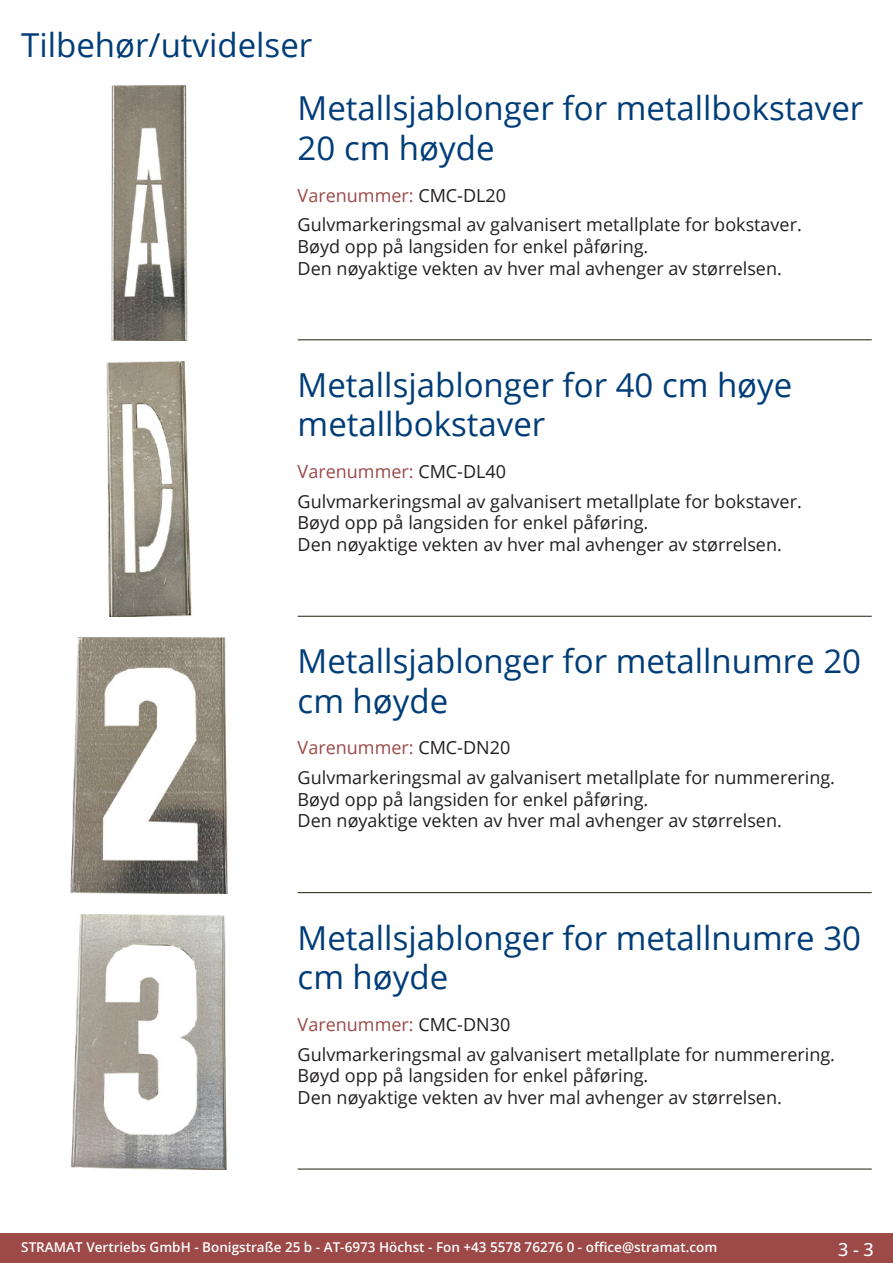
<style>
.page{position:relative;width:893px;height:1263px;background:#fff}
.page>*{position:absolute;margin:0;border:0;box-sizing:border-box;transform-origin:0 0}
.Produkttitel{font:33px/39.6px "Open Sans";color:#003d78}
.RastTitel{font:33px "Open Sans";color:#003d78}
.Beschreibung_Text{font:18px/21.6px "Open Sans";color:#231f20}
.TechDaten_Überschrif{font:18px "Open Sans";color:#9c4948}
.t1{font:500 18px "Open Sans";color:#fff}
.t2{font:600 13.5px "Open Sans";color:#fff}
.s1{color:#231f20}
</style>
<div class="page">
<div style="left:0;top:1233px;width:893px;height:30px;background:#9c4948"></div>
<hr style="left:298px;top:340px;width:574px;height:1px;background:#201d08">
<hr style="left:298px;top:616px;width:574px;height:1px;background:#201d08">
<hr style="left:298px;top:892px;width:574px;height:1px;background:#201d08">
<hr style="left:298px;top:1169px;width:574px;height:1px;background:#201d08">
<img style="left:111px;top:85px;width:77px;height:255px">
<img style="left:106px;top:361px;width:86px;height:256px">
<img style="left:70px;top:638px;width:158px;height:255px">
<img style="left:71px;top:914px;width:156px;height:255px">
<p class="RastTitel" style="left:21px;top:22px;width:293px">Tilbehør/utvidelser</p>
<p class="Produkttitel" style="left:298px;top:88px;width:567px">Metallsjablonger for metallbokstaver<br>20 cm høyde</p>
<p class="TechDaten_Überschrif" style="left:298px;top:183px;width:210px">Varenummer: <span class="s1">CMC-DL20</span></p>
<p class="Beschreibung_Text" style="left:298px;top:214px;width:506px">Gulvmarkeringsmal av galvanisert metallplate for bokstaver.<br>Bøyd opp på langsiden for enkel påføring.<br>Den nøyaktige vekten av hver mal avhenger av størrelsen.</p>
<p class="Produkttitel" style="left:298px;top:364px;width:496px">Metallsjablonger for 40 cm høye metallbokstaver</p>
<p class="TechDaten_Überschrif" style="left:298px;top:459px;width:210px">Varenummer: <span class="s1">CMC-DL40</span></p>
<p class="Beschreibung_Text" style="left:298px;top:490px;width:506px">Gulvmarkeringsmal av galvanisert metallplate for bokstaver.<br>Bøyd opp på langsiden for enkel påføring.<br>Den nøyaktige vekten av hver mal avhenger av størrelsen.</p>
<p class="Produkttitel" style="left:298px;top:640px;width:565px">Metallsjablonger for metallnumre 20 cm høyde</p>
<p class="TechDaten_Überschrif" style="left:298px;top:735px;width:214px">Varenummer: <span class="s1">CMC-DN20</span></p>
<p class="Beschreibung_Text" style="left:298px;top:766px;width:539px">Gulvmarkeringsmal av galvanisert metallplate for nummerering.<br>Bøyd opp på langsiden for enkel påføring.<br>Den nøyaktige vekten av hver mal avhenger av størrelsen.</p>
<p class="Produkttitel" style="left:298px;top:917px;width:565px">Metallsjablonger for metallnumre 30 cm høyde</p>
<p class="TechDaten_Überschrif" style="left:298px;top:1012px;width:214px">Varenummer: <span class="s1">CMC-DN30</span></p>
<p class="Beschreibung_Text" style="left:298px;top:1043px;width:539px">Gulvmarkeringsmal av galvanisert metallplate for nummerering.<br>Bøyd opp på langsiden for enkel påføring.<br>Den nøyaktige vekten av hver mal avhenger av størrelsen.</p>
<p class="t2" style="left:21px;top:1238px;width:698px">STRAMAT Vertriebs GmbH - Bonigstraße 25 b - AT-6973 Höchst - Fon +43 5578 76276 0 - office@stramat.com</p>
<p class="t1" style="left:838px;top:1237px;width:37px">3 - 3</p>
</div>
